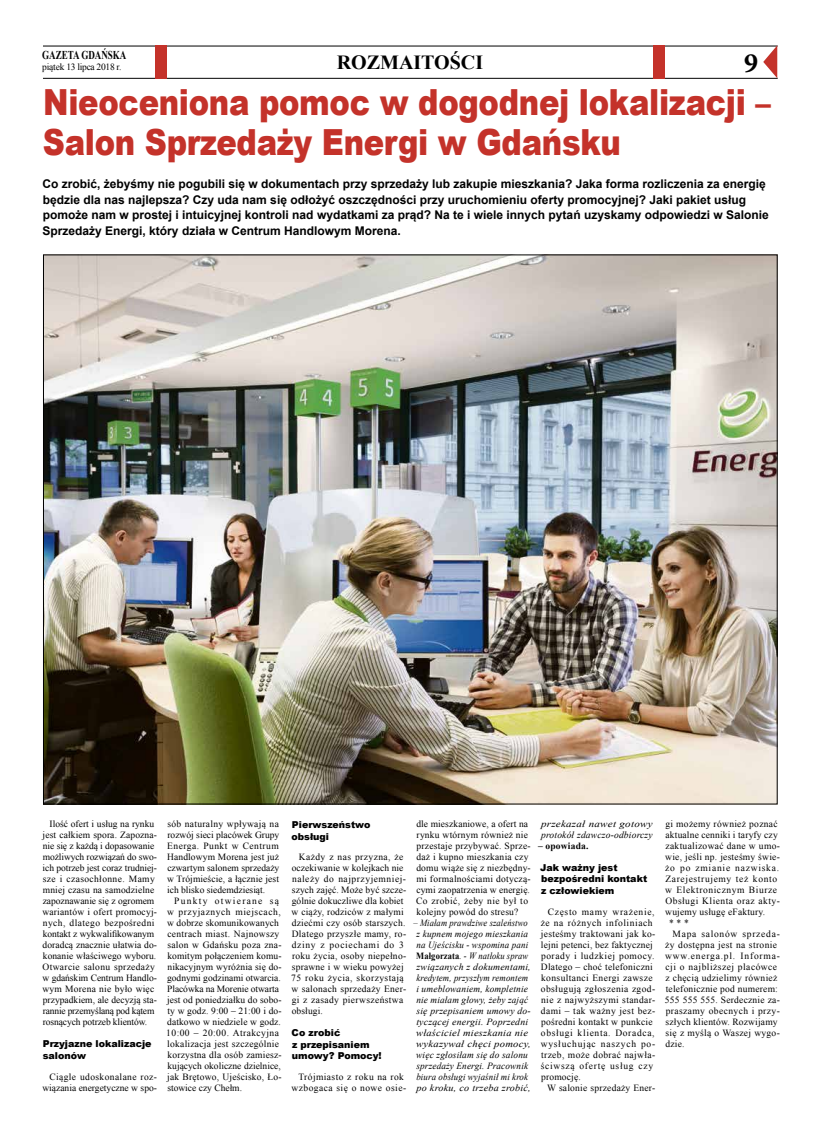
<style>
.page{position:relative;width:820px;height:1134px;background:#fff}
.page>*{position:absolute;margin:0;border:0;box-sizing:border-box;transform-origin:0 0}
.t1{font:900 36px/40px "Arial";letter-spacing:-.01em;color:#c4322a;scale:.85 1}
.t2{font:700 28px "Minion Pro";color:#000}
.t3{font:700 20px "Times New Roman";color:#000}
.t4{font:700 12px/15.5px "Arial";color:#000}
.t5{font:700 12px "Times New Roman";color:#000;scale:.75 1}
.t6{font:9.5px/11px "Times New Roman";letter-spacing:.025em;color:#000}
.t7{font:9.5px/11px "Times New Roman";letter-spacing:.005em;color:#000}
.t8{font:italic 9.5px/11px "Times New Roman";letter-spacing:.02em;color:#000;scale:.9 1}
.t9{font:900 9.5px/11.4px "Arial";color:#000}
.t10{font:9.5px/11px "Times New Roman";letter-spacing:.045em;color:#000;text-align:center}
.t11{font:9.5px/11px "Times New Roman";color:#000;text-align:right}
.t12{font:9.5px "Times New Roman";letter-spacing:.05em;color:#000}
.t13{font:italic 9.5px/11px "Times New Roman";letter-spacing:.02em;color:#000;scale:1.16 1}
.t14{font:9.5px "Times New Roman";letter-spacing:.08em;color:#000}
.t15{font:9.5px "Times New Roman";letter-spacing:.07em;color:#000}
.t16{font:9.5px "Times New Roman";letter-spacing:.085em;color:#000}
.t17{font:9.5px "Times New Roman";letter-spacing:.06em;color:#000}
.t18{font:9.5px "Times New Roman";letter-spacing:-.03em;color:#000}
.t19{font:700 9.5px "Times New Roman";letter-spacing:.02em;color:#000}
.s1{font-weight:700;font-style:normal}
</style>
<div class="page">
<hr style="left:43px;top:46px;width:734px;height:1px;background:#000">
<hr style="left:43px;top:78px;width:734px;height:1px;background:#000">
<div style="left:155px;top:45px;width:12px;height:33px;background:#c4322a"></div>
<svg style="left:763px;top:45px;width:14px;height:33px"></svg>
<div style="left:653px;top:46px;width:11px;height:33px;background:#c4322a"></div>
<img style="left:45px;top:256px;width:730px;height:546px">
<p class="t5" style="left:42px;top:47px;width:114px">GAZETA GDAŃSKA</p>
<p class="t18" style="left:42px;top:61px;width:81px">piątek 13 lipca 2018 r.</p>
<h3 class="t3" style="left:336px;top:48px;width:148px">ROZMAITOŚCI</h3>
<h2 class="t2" style="left:743px;top:44px;width:15px">9</h2>
<h1 class="t1" style="left:43px;top:81px;width:857px">Nieoceniona pomoc w dogodnej lokalizacji –<br>Salon Sprzedaży Energi w Gdańsku</h1>
<p class="t4" style="left:42px;top:177px;width:727px">Co zrobić, żebyśmy nie pogubili się w dokumentach przy sprzedaży lub zakupie mieszkania? Jaka forma rozliczenia za energię będzie dla nas najlepsza? Czy uda nam się odłożyć oszczędności przy uruchomieniu oferty promocyjnej? Jaki pakiet usług pomoże nam w prostej i intuicyjnej kontroli nad wydatkami za prąd? Na te i wiele innych pytań uzyskamy odpowiedzi w Salonie Sprzedaży Energi, który działa w Centrum Handlowym Morena.</p>
<p class="t7" style="left:42px;top:818px;width:116px;text-indent:7px">Ilość ofert i usług na rynku jest całkiem spora. Zapozna&shy;nie się z każdą i dopasowanie możliwych rozwiązań do swo&shy;ich potrzeb jest coraz trudniej&shy;sze i czasochłonne. Mamy mniej czasu na samodzielne zapoznawanie się z ogromem wariantów i ofert promocyj&shy;nych, dlatego bezpośredni kontakt z wykwalifikowanym doradcą znacznie ułatwia do&shy;konanie właściwego wyboru.<br>Otwarcie salonu sprzedaży w gdańskim Centrum Handlo&shy;wym Morena nie było więc przypadkiem, ale decyzją sta&shy;rannie przemyślaną pod kątem rosnących potrzeb klientów.</p>
<p class="t9" style="left:43px;top:1038px;width:110px">Przyjazne lokalizacje salonów</p>
<p class="t11" style="left:42px;top:1071px;width:116px">Ciągle udoskonalane roz&shy;wiązania energetyczne w spo-</p>
<p class="t6" style="left:167px;top:818px;width:114px;text-align:justify">sób naturalny wpływają na rozwój sieci placówek Grupy Energa. Punkt w Centrum Handlowym Morena jest już czwartym salonem sprzedaży w Trójmieście, a łącznie jest ich blisko siedemdziesiąt.</p>
<p class="t6" style="left:166px;top:895px;width:117px;text-indent:8px">Punkty otwierane są w przyjaznych miejscach, w dobrze skomunikowanych centrach miast. Najnowszy salon w Gdańsku poza zna&shy;komitym połączeniem komu&shy;nikacyjnym wyróżnia się do&shy;godnymi godzinami otwarcia.<br>Placówka na Morenie otwarta jest od poniedziałku do sobo&shy;ty w godz. 9:00 – 21:00 i do&shy;datkowo w niedziele w godz.<br>10:00 – 20:00. Atrakcyjna lokalizacja jest szczególnie korzystna dla osób zamiesz&shy;kujących okoliczne dzielnice, jak Brętowo, Ujeścisko, Ło&shy;stowice czy Chełm.</p>
<p class="t6" style="left:416px;top:818px;width:116px">dle mieszkaniowe, a ofert na rynku wtórnym również nie przestaje przybywać. Sprze&shy;daż i kupno mieszkania czy domu wiąże się z niezbędny&shy;mi formalnościami dotyczą&shy;cymi zaopatrzenia w energię.<br>Co zrobić, żeby nie był to kolejny powód do stresu?</p>
<p class="t8" style="left:413px;top:917px;width:132px">– Miałam prawdziwe szaleństwo z kupnem mojego mieszkania na Ujeścisku - wspomina pani<br><span class="s1">Małgorzata</span>. - W natłoku spraw związanych z dokumentami, kredytem, przyszłym remontem<br>i umeblowaniem, kompletnie nie miałam głowy, żeby zająć się przepisaniem umowy do&shy;tyczącej energii. Poprzedni właściciel mieszkania nie wykazywał chęci pomocy, więc zgłosiłam się do salonu sprzedaży Energi. Pracownik biura obsługi wyjaśnił mi krok po kroku, co trzeba zrobić,</p>
<p class="t13" style="left:541px;top:818px;width:98px">przekazał nawet gotowy protokół zdawczo-odbiorczy</p>
<p class="t19" style="left:538px;top:839px;width:52px">– opowiada.</p>
<p class="t9" style="left:540px;top:861px;width:108px">Jak ważny jest bezpośredni kontakt z człowiekiem</p>
<p class="t6" style="left:540px;top:906px;width:116px;text-indent:7px">Często mamy wrażenie, że na różnych infoliniach jesteśmy traktowani jak ko&shy;lejni petenci, bez faktycznej porady i ludzkiej pomocy.<br>Dlatego – choć telefoniczni konsultanci Energi zawsze obsługują zgłoszenia zgod&shy;nie z najwyższymi standar&shy;dami – tak ważny jest bez&shy;pośredni kontakt w punkcie obsługi klienta. Doradca, wysłuchując naszych po&shy;trzeb, może dobrać najwła&shy;ściwszą ofertę usług czy promocję.</p>
<p class="t6" style="left:547px;top:1082px;width:110px">W salonie sprzedaży Ener-</p>
<p class="t9" style="left:291px;top:819px;width:80px">Pierwszeństwo obsługi</p>
<p class="t6" style="left:291px;top:851px;width:116px;text-indent:8px">Każdy z nas przyzna, że oczekiwanie w kolejkach nie należy do najprzyjemniej&shy;szych zajęć. Może być szcze&shy;gólnie dokuczliwe dla kobiet w ciąży, rodziców z małymi dziećmi czy osób starszych.<br>Dlatego przyszłe mamy, ro&shy;dziny z pociechami do 3 roku życia, osoby niepełno&shy;sprawne i w wieku powyżej<br>75 roku życia, skorzystają w salonach sprzedaży Ener&shy;gi z zasady pierwszeństwa obsługi.</p>
<p class="t9" style="left:291px;top:1027px;width:91px">Co zrobić<br>z przepisaniem umowy? Pomocy!</p>
<p class="t10" style="left:291px;top:1071px;width:116px">Trójmiasto z roku na rok wzbogaca się o nowe osie-</p>
<p class="t6" style="left:665px;top:818px;width:114px">gi możemy również poznać</p>
<p class="t6" style="left:665px;top:829px;width:114px">aktualne cenniki i taryfy czy</p>
<p class="t6" style="left:665px;top:840px;width:116px">zaktualizować dane w umo-</p>
<p class="t6" style="left:665px;top:851px;width:116px">wie, jeśli np. jesteśmy świe-</p>
<p class="t14" style="left:665px;top:861px;width:115px">żo po zmianie nazwiska.</p>
<p class="t15" style="left:665px;top:872px;width:113px">Zarejestrujemy też konto</p>
<p class="t17" style="left:665px;top:883px;width:113px">w Elektronicznym Biurze</p>
<p class="t12" style="left:665px;top:894px;width:116px">Obsługi Klienta oraz akty-</p>
<p class="t6" style="left:665px;top:906px;width:101px">wujemy usługę eFaktury.</p>
<p class="t6" style="left:668px;top:917px;width:21px">* * *</p>
<p class="t14" style="left:672px;top:927px;width:109px">Mapa salonów sprzeda-</p>
<p class="t6" style="left:665px;top:939px;width:113px">ży dostępna jest na stronie</p>
<p class="t16" style="left:665px;top:949px;width:116px">www.energa.pl. Informa-</p>
<p class="t12" style="left:665px;top:960px;width:113px">cji o najbliższej placówce</p>
<p class="t6" style="left:665px;top:972px;width:113px">z chęcią udzielimy również</p>
<p class="t6" style="left:665px;top:983px;width:114px">telefonicznie pod numerem:</p>
<p class="t6" style="left:664px;top:994px;width:116px">555 555 555. Serdecznie za-</p>
<p class="t10" style="left:665px;top:1005px;width:116px">praszamy obecnych i przy-</p>
<p class="t6" style="left:665px;top:1016px;width:113px">szłych klientów. Rozwijamy</p>
<p class="t6" style="left:665px;top:1027px;width:116px">się z myślą o Waszej wygo-</p>
<p class="t6" style="left:665px;top:1038px;width:20px">dzie.</p>
</div>
